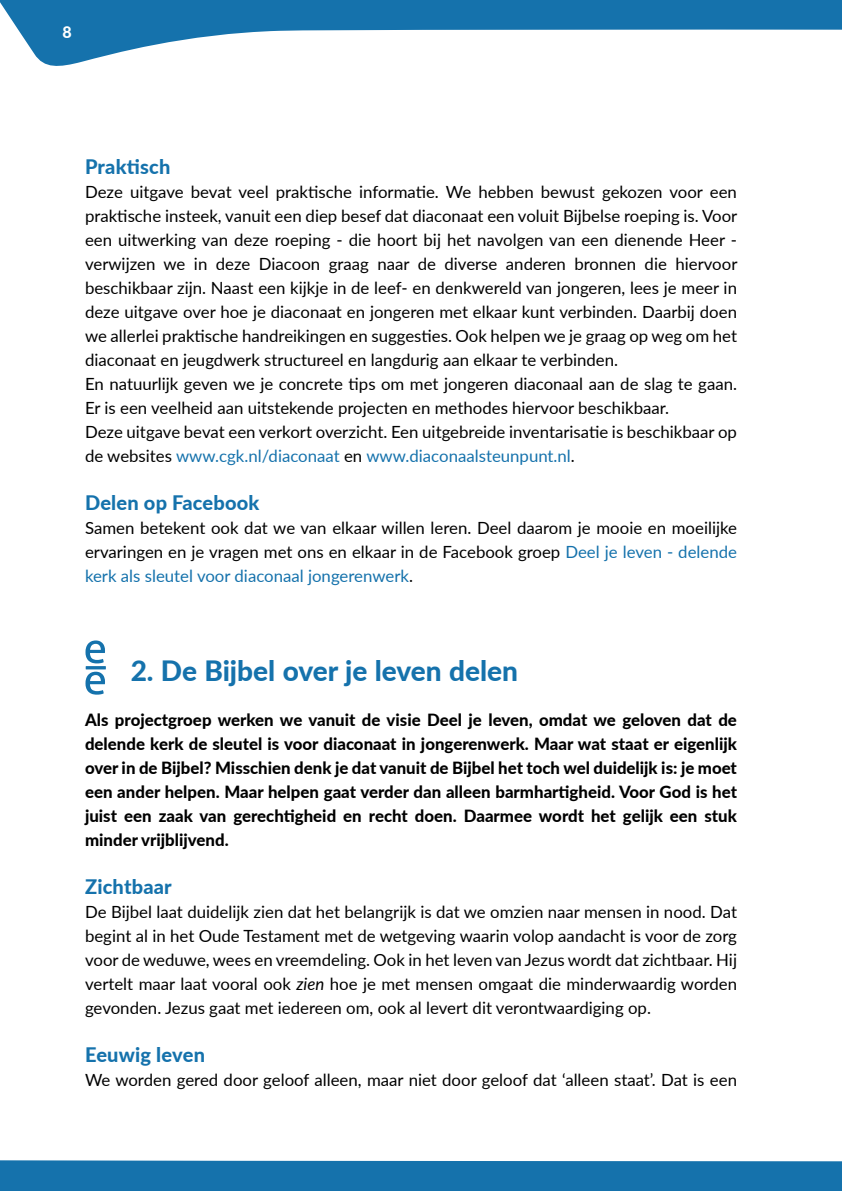
<style>
.page{position:relative;width:842px;height:1191px;background:#fff}
.page>*{position:absolute;margin:0;border:0;box-sizing:border-box;transform-origin:0 0}
.t1{font:800 28px "Lato";color:#1572ac}
.t2{font:800 20px "Lato";letter-spacing:.01em;color:#1572ac}
.t3{font:16.8px/24px "Lato";color:#000;text-align:justify}
.t4{font:800 16.8px/24px "Lato";color:#000;text-align:justify}
.t5{font:800 16px "Lato";color:#fff}
.s1{color:#1572ac}
.s2{font-style:italic}
</style>
<div class="page">
<svg style="left:85px;top:640px;width:21px;height:54px"></svg>
<div style="left:0;top:1160px;width:842px;height:31px;background:#1572ac"></div>
<svg style="left:0;top:0;width:842px;height:66px;fill:#1572ac"></svg>
<p class="t5" style="left:62px;top:20px;width:11px">8</p>
<p class="t2" style="left:85px;top:152px;width:87px">Praktisch</p>
<p class="t3" style="left:85px;top:179px;width:654px;text-align:left">Deze uitgave bevat veel praktische informatie. We hebben bewust gekozen voor een praktische insteek, vanuit een diep besef dat diaconaat een voluit Bijbelse roeping is. Voor een uitwerking van deze roeping - die hoort bij het navolgen van een dienende Heer - verwijzen we in deze Diacoon graag naar de diverse anderen bronnen die hiervoor beschikbaar zijn. Naast een kijkje in de leef- en denkwereld van jongeren, lees je meer in deze uitgave over hoe je diaconaat en jongeren met elkaar kunt verbinden. Daarbij doen we allerlei praktische handreikingen en suggesties. Ook helpen we je graag op weg om het diaconaat en jeugdwerk structureel en langdurig aan elkaar te verbinden.<br>En natuurlijk geven we je concrete tips om met jongeren diaconaal aan de slag te gaan.<br>Er is een veelheid aan uitstekende projecten en methodes hiervoor beschikbaar.<br>Deze uitgave bevat een verkort overzicht. Een uitgebreide inventarisatie is beschikbaar op de websites <span class="s1">www.cgk.nl/diaconaat</span> en <span class="s1">www.diaconaalsteunpunt.nl</span>.</p>
<p class="t2" style="left:85px;top:488px;width:176px">Delen op Facebook</p>
<p class="t3" style="left:85px;top:515px;width:653px">Samen betekent ook dat we van elkaar willen leren. Deel daarom je mooie en moeilijke ervaringen en je vragen met ons en elkaar in de Facebook groep <span class="s1">Deel je leven - delende kerk als sleutel voor diaconaal jongerenwerk</span>.</p>
<h1 class="t1" style="left:131px;top:650px;width:389px">2. De Bijbel over je leven delen</h1>
<p class="t4" style="left:85px;top:707px;width:653px">Als projectgroep werken we vanuit de visie Deel je leven, omdat we geloven dat de delende kerk de sleutel is voor diaconaat in jongerenwerk. Maar wat staat er eigenlijk over in de Bijbel? Misschien denk je dat vanuit de Bijbel het toch wel duidelijk is: je moet een ander helpen. Maar helpen gaat verder dan alleen barmhartigheid. Voor God is het juist een zaak van gerechtigheid en recht doen. Daarmee wordt het gelijk een stuk minder vrijblijvend.</p>
<p class="t2" style="left:85px;top:872px;width:88px">Zichtbaar</p>
<p class="t3" style="left:85px;top:899px;width:653px">De Bijbel laat duidelijk zien dat het belangrijk is dat we omzien naar mensen in nood. Dat begint al in het Oude Testament met de wetgeving waarin volop aandacht is voor de zorg voor de weduwe, wees en vreemdeling. Ook in het leven van Jezus wordt dat zichtbaar. Hij vertelt maar laat vooral ook <span class="s2">zien</span> hoe je met mensen omgaat die minderwaardig worden gevonden. Jezus gaat met iedereen om, ook al levert dit verontwaardiging op.</p>
<p class="t2" style="left:85px;top:1040px;width:121px">Eeuwig leven</p>
<p class="t3" style="left:85px;top:1067px;width:653px">We worden gered door geloof alleen, maar niet door geloof dat ‘alleen staat’. Dat is een</p>
</div>
